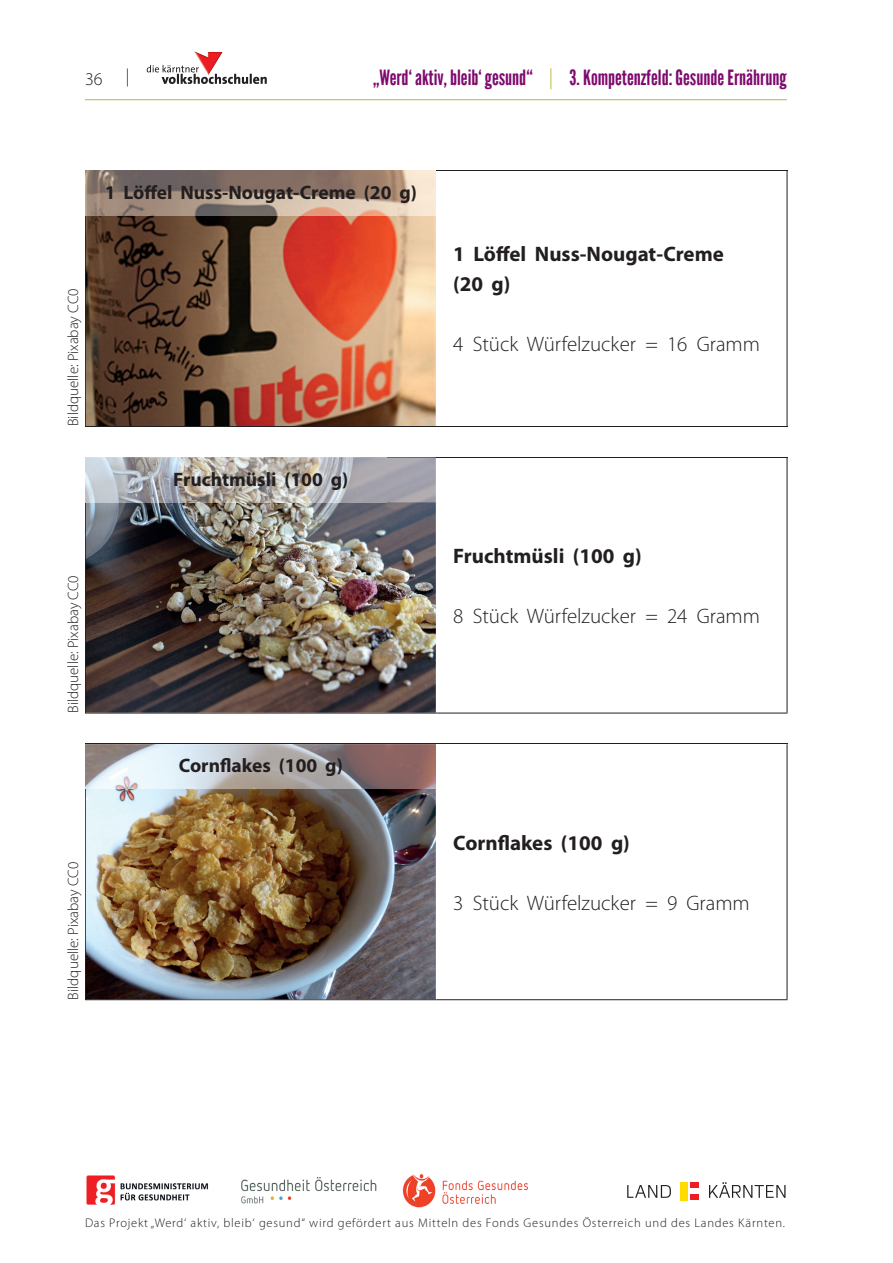
<style>
.page{position:relative;width:893px;height:1263px;background:#fff}
.page>*{position:absolute;margin:0;border:0;box-sizing:border-box;transform-origin:0 0}
.t1{font:300 21px "Myriad Pro";color:#231f20}
.t2{font:700 21px/30px "Myriad Pro";color:#231f20}
.t3{font:21px "League Gothic Extended";color:#7e0a6d}
.t4{font:700 19.5px "Myriad Pro";color:#231f20}
.t5{font:300 18px "Myriad Pro";color:#231f20}
.t6{font:300 15px "Myriad Pro";color:#231f20}
.t7{font:300 12.6px "Myriad Pro";letter-spacing:.06em;color:#231f20}
.s1{font-family:"Myriad Pro";font-weight:300;color:#baba3a}
</style>
<div class="page">
<hr style="left:85px;top:99px;width:702px;height:1px;background:#baba3a">
<img style="left:194px;top:51px;width:29px;height:14px">
<svg style="left:147px;top:65px;width:120px;height:19px"></svg>
<img style="left:86px;top:1174px;width:442px;height:33px">
<svg style="left:627px;top:1182px;width:158px;height:16px"></svg>
<div style="left:690px;top:1182px;width:9px;height:6px;background:#ee1d23"></div>
<div style="left:690px;top:1194px;width:9px;height:6px;background:#ee1d23"></div>
<div style="left:680px;top:1182px;width:7px;height:18px;background:#ffdc01"></div>
<hr style="left:85px;top:170px;width:351px;height:1px;background:#231f20">
<hr style="left:85px;top:171px;width:1px;height:255px;background:#231f20">
<hr style="left:436px;top:170px;width:351px;height:1px;background:#231f20">
<hr style="left:787px;top:171px;width:1px;height:255px;background:#231f20">
<hr style="left:85px;top:426px;width:351px;height:1px;background:#231f20">
<hr style="left:436px;top:426px;width:351px;height:1px;background:#231f20">
<img style="left:86px;top:215px;width:350px;height:211px">
<hr style="left:85px;top:457px;width:1px;height:256px;background:#231f20">
<hr style="left:436px;top:457px;width:351px;height:1px;background:#231f20">
<hr style="left:787px;top:457px;width:1px;height:256px;background:#231f20">
<hr style="left:85px;top:713px;width:351px;height:1px;background:#231f20">
<hr style="left:436px;top:713px;width:351px;height:1px;background:#231f20">
<img style="left:86px;top:502px;width:350px;height:211px">
<hr style="left:85px;top:743px;width:351px;height:1px;background:#231f20">
<hr style="left:85px;top:744px;width:1px;height:255px;background:#231f20">
<hr style="left:436px;top:743px;width:351px;height:1px;background:#231f20">
<hr style="left:787px;top:744px;width:1px;height:255px;background:#231f20">
<hr style="left:85px;top:999px;width:351px;height:1px;background:#231f20">
<hr style="left:436px;top:999px;width:351px;height:1px;background:#231f20">
<img style="left:86px;top:789px;width:350px;height:210px">
<img style="left:86px;top:171px;width:350px;height:44px">
<img style="left:86px;top:457px;width:350px;height:45px">
<img style="left:86px;top:744px;width:350px;height:45px">
<h3 class="t5" style="left:85px;top:69px;width:19px">36</h3>
<h3 class="t5" style="left:126px;top:66px;width:5px">|</h3>
<h1 class="t3" style="left:373px;top:65px;width:415px">„Werd‘ aktiv, bleib‘ gesund“ <span class="s1">|</span> 3. Kompetenzfeld: Gesunde Ernährung</h1>
<h2 class="t4" style="left:105px;top:181px;width:314px">1 Löffel Nuss-Nougat-Creme (20 g)</h2>
<p class="t6" style="left:65px;top:426px;width:139px;rotate:-90deg">Bildquelle: Pixabay CC0</p>
<h2 class="t4" style="left:173px;top:468px;width:177px">Fruchtmüsli (100 g)</h2>
<p class="t6" style="left:65px;top:713px;width:139px;rotate:-90deg">Bildquelle: Pixabay CC0</p>
<p class="t6" style="left:65px;top:1000px;width:139px;rotate:-90deg">Bildquelle: Pixabay CC0</p>
<h2 class="t4" style="left:179px;top:755px;width:166px">Cornflakes (100 g)</h2>
<h1 class="t2" style="left:453px;top:239px;width:272px">1 Löffel Nuss-Nougat-Creme (20 g)</h1>
<h1 class="t1" style="left:453px;top:333px;width:308px">4 Stück Würfelzucker = 16 Gramm</h1>
<h1 class="t2" style="left:453px;top:541px;width:190px">Fruchtmüsli (100 g)</h1>
<h1 class="t1" style="left:453px;top:604px;width:308px">8 Stück Würfelzucker = 24 Gramm</h1>
<h1 class="t2" style="left:453px;top:828px;width:178px">Cornflakes (100 g)</h1>
<h1 class="t1" style="left:453px;top:891px;width:298px">3 Stück Würfelzucker = 9 Gramm</h1>
<p class="t7" style="left:85px;top:1216px;width:702px">Das Projekt „Werd‘ aktiv, bleib‘ gesund“ wird gefördert aus Mitteln des Fonds Gesundes Österreich und des Landes Kärnten.</p>
</div>
